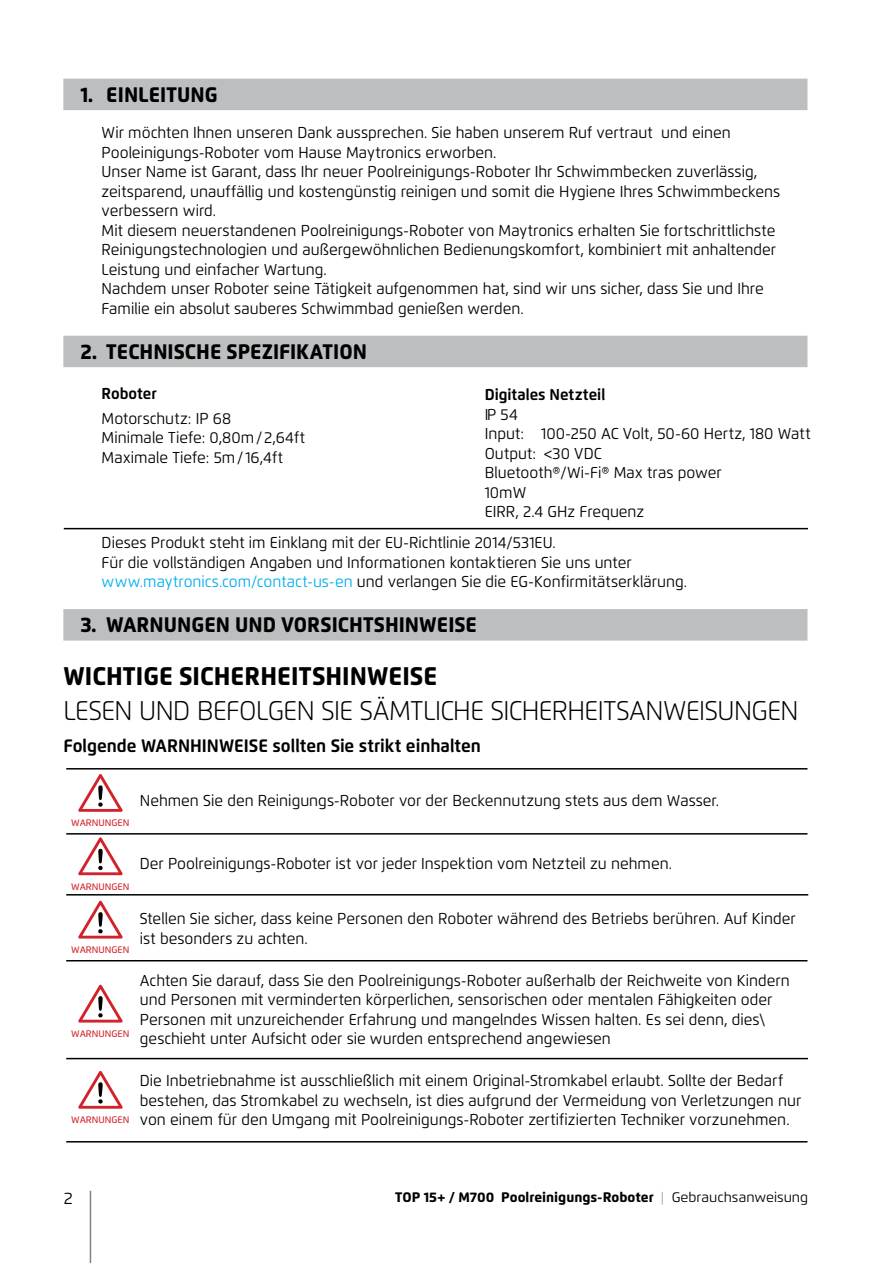
<style>
.page{position:relative;width:893px;height:1263px;background:#fff}
.page>*{position:absolute;margin:0;border:0;box-sizing:border-box;transform-origin:0 0}
.t1{font:300 27px "Flexo";letter-spacing:-.02em;color:#000;scale:.95 1}
.t2{font:800 25.5px "Flexo";color:#000;scale:.95 1}
.t3{font:800 21px "Flexo";color:#000;scale:.95 1}
.t4{font:700 18px "Flexo";color:#000;scale:.95 1}
.t5{font:16.5px "Flexo";color:#000}
.t6{font:15.75px/19.5px "Flexo";color:#000;scale:.95 1}
.t7{font:700 15.75px "Flexo";color:#000;scale:.95 1}
.t8{font:800 13.8px "Flexo";color:#000}
.t9{font:500 9.45px "Flexo";color:#d2232a}
.s1{color:#00aeef}
.s2{font-weight:300;color:#939598}
.s3{font-weight:400}
</style>
<div class="page">
<hr style="left:90px;top:1191px;width:1px;height:72px;background:#808285">
<div style="left:63px;top:79px;width:744px;height:31px;background:#bcbec0"></div>
<div style="left:63px;top:336px;width:744px;height:31px;background:#bcbec0"></div>
<div style="left:63px;top:609px;width:744px;height:32px;background:#bcbec0"></div>
<hr style="left:66px;top:768px;width:741px;height:1px;background:#000">
<hr style="left:66px;top:833px;width:741px;height:1px;background:#000">
<hr style="left:66px;top:894px;width:742px;height:1px;background:#000">
<hr style="left:66px;top:960px;width:741px;height:1px;background:#000">
<hr style="left:66px;top:1058px;width:742px;height:1px;background:#000">
<hr style="left:66px;top:1141px;width:741px;height:1px;background:#000">
<svg style="left:78px;top:774px;width:45px;height:38px"></svg>
<svg style="left:78px;top:837px;width:45px;height:38px"></svg>
<svg style="left:78px;top:901px;width:45px;height:37px"></svg>
<svg style="left:78px;top:985px;width:45px;height:37px"></svg>
<svg style="left:78px;top:1071px;width:45px;height:38px"></svg>
<hr style="left:64px;top:528px;width:744px;height:1px;background:#000">
<h3 class="t3" style="left:80px;top:81px;width:146px">1. EINLEITUNG</h3>
<p class="t6" style="left:102px;top:123px;width:716px">Wir möchten Ihnen unseren Dank aussprechen. Sie haben unserem Ruf vertraut und einen Pooleinigungs-Roboter vom Hause Maytronics erworben.<br>Unser Name ist Garant, dass Ihr neuer Poolreinigungs-Roboter Ihr Schwimmbecken zuverlässig, zeitsparend, unauffällig und kostengünstig reinigen und somit die Hygiene Ihres Schwimmbeckens verbessern wird.<br>Mit diesem neuerstandenen Poolreinigungs-Roboter von Maytronics erhalten Sie fortschrittlichste Reinigungstechnologien und außergewöhnlichen Bedienungskomfort, kombiniert mit anhaltender Leistung und einfacher Wartung.<br>Nachdem unser Roboter seine Tätigkeit aufgenommen hat, sind wir uns sicher, dass Sie und Ihre Familie ein absolut sauberes Schwimmbad genießen werden.</p>
<h3 class="t3" style="left:80px;top:338px;width:303px">2. TECHNISCHE SPEZIFIKATION</h3>
<p class="t7" style="left:102px;top:384px;width:60px">Roboter</p>
<p class="t6" style="left:102px;top:408px;width:216px">Motorschutz: IP 68<br>Minimale Tiefe: 0,80m/2,64ft<br>Maximale Tiefe: 5m/ 16,4ft</p>
<p class="t7" style="left:485px;top:385px;width:128px">Digitales Netzteil</p>
<p class="t6" style="left:485px;top:404px;width:344px">IP 54<br>Input: 100-250 AC Volt, 50-60 Hertz, 180 Watt<br>Output: &lt;30 VDC<br>Bluetooth®/Wi-Fi® Max tras power<br>10mW<br>EIRR, 2.4 GHz Frequenz</p>
<p class="t6" style="left:102px;top:533px;width:618px">Dieses Produkt steht im Einklang mit der EU-Richtlinie 2014/531EU.<br>Für die vollständigen Angaben und Informationen kontaktieren Sie uns unter <span class="s1">www.maytronics.com/contact-us-en</span> und verlangen Sie die EG-Konfirmitätserklärung.</p>
<h3 class="t3" style="left:80px;top:612px;width:419px">3. WARNUNGEN UND VORSICHTSHINWEISE</h3>
<h2 class="t2" style="left:63px;top:661px;width:395px">WICHTIGE SICHERHEITSHINWEISE</h2>
<h1 class="t1" style="left:63px;top:694px;width:775px">LESEN UND BEFOLGEN SIE SÄMTLICHE SICHERHEITSANWEISUNGEN</h1>
<p class="t4" style="left:63px;top:734px;width:441px">Folgende WARNHINWEISE sollten Sie strikt einhalten</p>
<p class="t6" style="left:140px;top:791px;width:611px">Nehmen Sie den Reinigungs-Roboter vor der Beckennutzung stets aus dem Wasser.</p>
<p class="t9" style="left:71px;top:817px;width:60px">WARNUNGEN</p>
<p class="t9" style="left:71px;top:880px;width:60px">WARNUNGEN</p>
<p class="t9" style="left:71px;top:944px;width:60px">WARNUNGEN</p>
<p class="t9" style="left:71px;top:1028px;width:60px">WARNUNGEN</p>
<p class="t9" style="left:71px;top:1114px;width:60px">WARNUNGEN</p>
<p class="t6" style="left:140px;top:854px;width:562px">Der Poolreinigungs-Roboter ist vor jeder Inspektion vom Netzteil zu nehmen.</p>
<p class="t6" style="left:140px;top:909px;width:692px">Stellen Sie sicher, dass keine Personen den Roboter während des Betriebs berühren. Auf Kinder ist besonders zu achten.</p>
<p class="t6" style="left:140px;top:971px;width:686px">Achten Sie darauf, dass Sie den Poolreinigungs-Roboter außerhalb der Reichweite von Kindern und Personen mit verminderten körperlichen, sensorischen oder mentalen Fähigkeiten oder Personen mit unzureichender Erfahrung und mangelndes Wissen halten. Es sei denn, dies\ geschieht unter Aufsicht oder sie wurden entsprechend angewiesen</p>
<p class="t6" style="left:140px;top:1071px;width:698px">Die Inbetriebnahme ist ausschließlich mit einem Original-Stromkabel erlaubt. Sollte der Bedarf bestehen, das Stromkabel zu wechseln, ist dies aufgrund der Vermeidung von Verletzungen nur von einem für den Umgang mit Poolreinigungs-Roboter zertifizierten Techniker vorzunehmen.</p>
<p class="t5" style="left:64px;top:1188px;width:10px">2</p>
<p class="t8" style="left:395px;top:1188px;width:415px">TOP 15+ / M700 Poolreinigungs-Roboter <span class="s2">|</span> <span class="s3">Gebrauchsanweisung</span></p>
</div>
